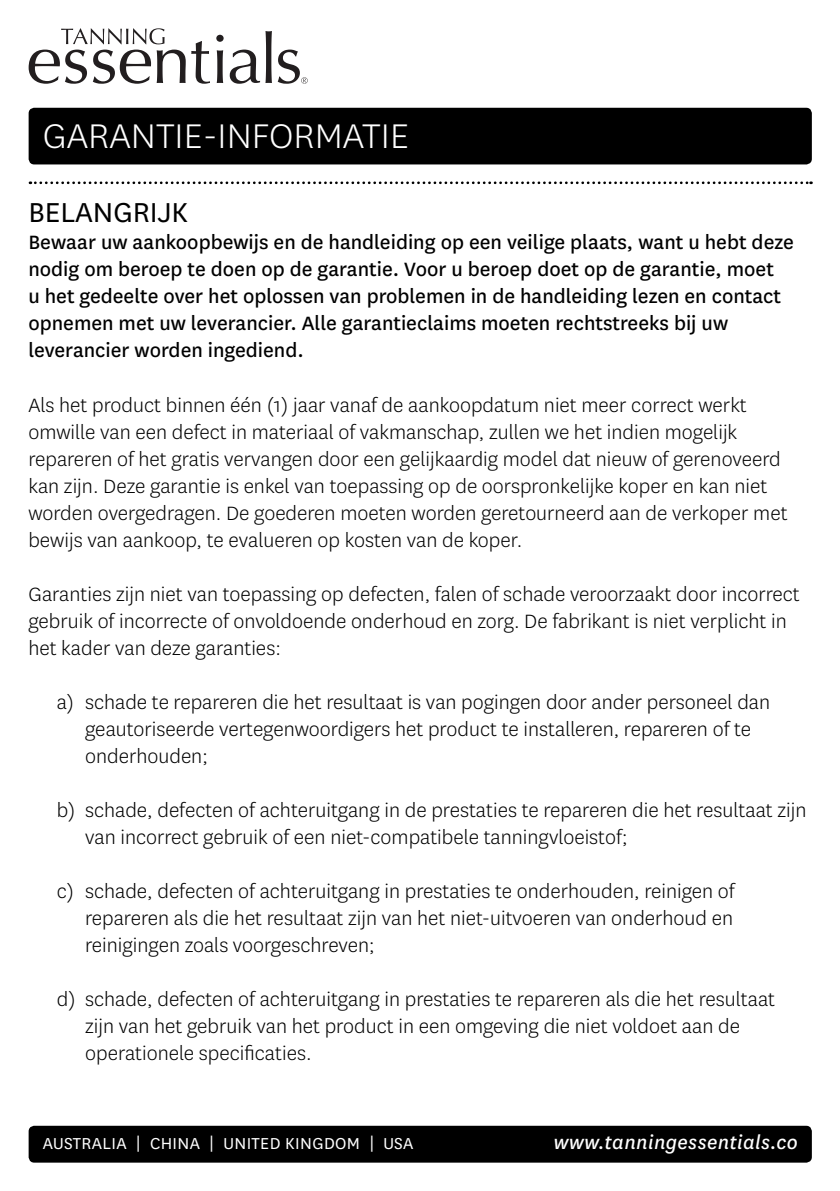
<style>
.page{position:relative;width:840px;height:1191px;background:#fff}
.page>*{position:absolute;margin:0;border:0;box-sizing:border-box;transform-origin:0 0}
.t1{font:300 40px "National";color:#fff}
.t2{font:32px "National";color:#000}
.t3{font:300 22.4px/27px "National";color:#000}
.t4{font:22.4px/27px "National";color:#000}
.t5{font:italic 22px "National";letter-spacing:.02em;color:#fff}
.t6{font:18.4px "National";letter-spacing:.02em;color:#fff}
</style>
<div class="page">
<div style="left:29px;top:108px;width:782px;height:56px;background:#000;border-radius:6px"></div>
<svg style="left:29px;top:28px;width:181px;height:56px"></svg>
<svg style="left:216px;top:35px;width:7px;height:7px"></svg>
<svg style="left:217px;top:50px;width:6px;height:33px"></svg>
<svg style="left:229px;top:31px;width:78px;height:53px"></svg>
<svg style="left:30px;top:181px;width:781px;height:3px"></svg>
<div style="left:29px;top:1125px;width:782px;height:37px;background:#000;border-radius:6px"></div>
<h1 class="t1" style="left:43px;top:110px;width:367px">GARANTIE-INFORMATIE</h1>
<h2 class="t2" style="left:28px;top:192px;width:161px">BELANGRIJK</h2>
<p class="t4" style="left:28px;top:228px;width:766px">Bewaar uw aankoopbewijs en de handleiding op een veilige plaats, want u hebt deze nodig om beroep te doen op de garantie. Voor u beroep doet op de garantie, moet<br>u het gedeelte over het oplossen van problemen in de handleiding lezen en contact opnemen met uw leverancier. Alle garantieclaims moeten rechtstreeks bij uw leverancier worden ingediend.</p>
<p class="t3" style="left:28px;top:390px;width:760px">Als het product binnen één (1) jaar vanaf de aankoopdatum niet meer correct werkt omwille van een defect in materiaal of vakmanschap, zullen we het indien mogelijk repareren of het gratis vervangen door een gelijkaardig model dat nieuw of gerenoveerd kan zijn. Deze garantie is enkel van toepassing op de oorspronkelijke koper en kan niet worden overgedragen. De goederen moeten worden geretourneerd aan de verkoper met bewijs van aankoop, te evalueren op kosten van de koper.</p>
<p class="t3" style="left:28px;top:579px;width:772px">Garanties zijn niet van toepassing op defecten, falen of schade veroorzaakt door incorrect gebruik of incorrecte of onvoldoende onderhoud en zorg. De fabrikant is niet verplicht in het kader van deze garanties:</p>
<p class="t3" style="left:85px;top:687px;width:686px;text-indent:-28px">a) schade te repareren die het resultaat is van pogingen door ander personeel dan geautoriseerde vertegenwoordigers het product te installeren, repareren of te onderhouden;</p>
<p class="t3" style="left:85px;top:795px;width:722px;text-indent:-28px">b) schade, defecten of achteruitgang in de prestaties te repareren die het resultaat zijn van incorrect gebruik of een niet-compatibele tanningvloeistof;</p>
<p class="t3" style="left:85px;top:876px;width:650px;text-align:justify;text-indent:-28px">c) schade, defecten of achteruitgang in prestaties te onderhouden, reinigen of repareren als die het resultaat zijn van het niet-uitvoeren van onderhoud en reinigingen zoals voorgeschreven;</p>
<p class="t3" style="left:85px;top:984px;width:691px;text-indent:-28px">d) schade, defecten of achteruitgang in prestaties te repareren als die het resultaat zijn van het gebruik van het product in een omgeving die niet voldoet aan de operationele specificaties.</p>
<p class="t6" style="left:43px;top:1131px;width:372px">AUSTRALIA | CHINA | UNITED KINGDOM | USA</p>
<p class="t5" style="left:553px;top:1128px;width:245px">www.tanningessentials.co</p>
</div>
